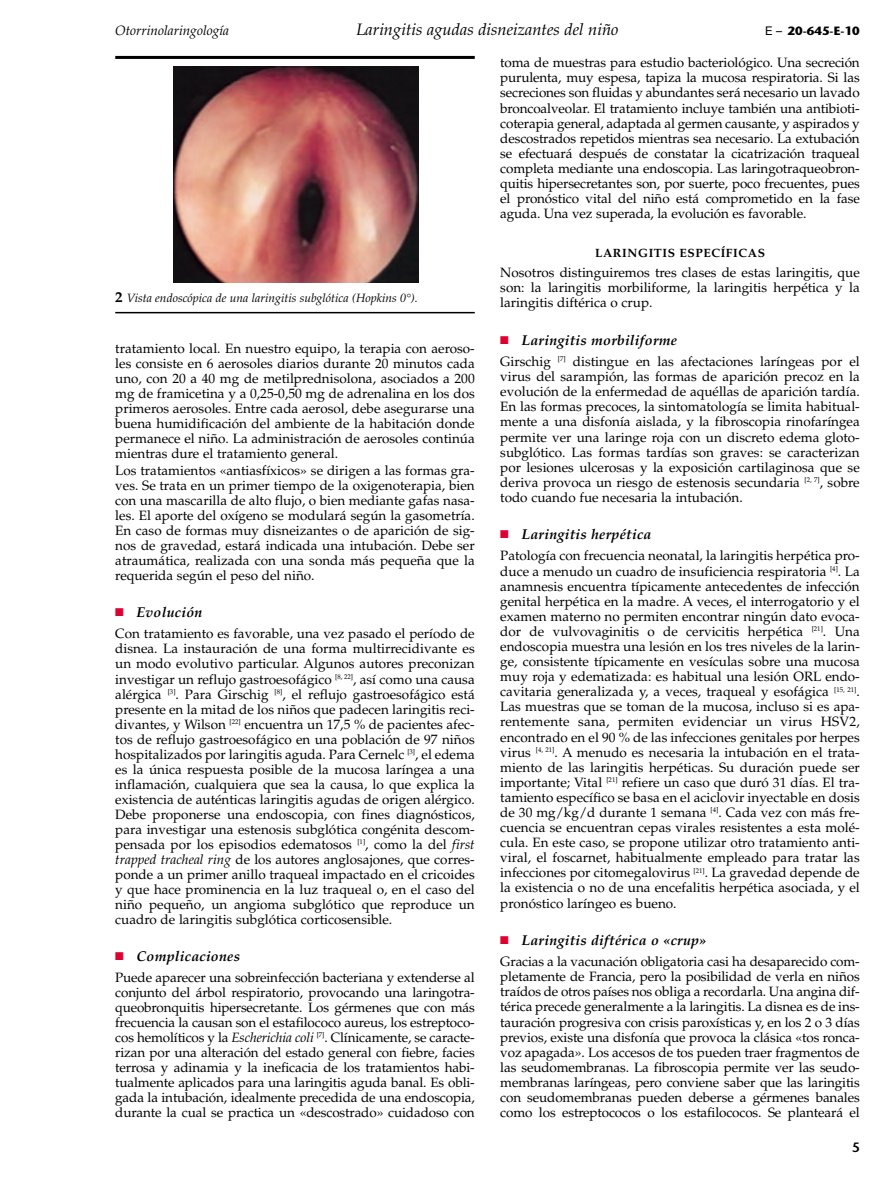
<style>
.page{position:relative;width:893px;height:1178px;background:#fff}
.page>*{position:absolute;margin:0;border:0;box-sizing:border-box;transform-origin:0 0}
.t1{font:italic 16.5px "Palatino";color:#000}
.t2{font:italic 700 14.25px "Palatino";letter-spacing:.015em;color:#000}
.t3{font:13.5px/15.1px "Palatino";color:#000;text-align:justify}
.t4{font:italic 13.5px "Palatino";color:#000}
.t5{font:600 13.5px "Stone Sans";color:#000}
.t6{font:italic 12px "Palatino";color:#000}
.t7{font:700 12px "Palatino";letter-spacing:.05em;color:#000}
.t8{font:700 12px "Stone Sans";color:#000}
.s1{font-family:"Helvetica Neue";font-weight:400}
.s2{font-weight:700;font-style:normal;font-size:15px}
.s3{color:#df0031}
.s4{font-style:italic}
</style>
<div class="page">
<img style="left:173px;top:66px;width:245px;height:217px">
<hr style="left:115px;top:56px;width:360px;height:3px;background:#000">
<hr style="left:115px;top:312px;width:360px;height:1px;background:#000">
<p class="t4" style="left:115px;top:25px;width:115px">Otorrinolaringología</p>
<p class="t1" style="left:356px;top:23px;width:263px">Laringitis agudas disneizantes del niño</p>
<p class="t8" style="left:765px;top:26px;width:96px"><span class="s1">E –</span> 20-645-E-10</p>
<p class="t6" style="left:115px;top:293px;width:304px"><span class="s2">2</span> Vista endoscópica de una laringitis subglótica (Hopkins 0°).</p>
<p class="t3" style="left:115px;top:342px;width:361px">tratamiento local. En nuestro equipo, la terapia con aeroso&shy;les consiste en 6 aerosoles diarios durante 20 minutos cada uno, con 20 a 40 mg de metilprednisolona, asociados a 200 mg de framicetina y a 0,25-0,50 mg de adrenalina en los dos primeros aerosoles. Entre cada aerosol, debe asegurarse una buena humidificación del ambiente de la habitación donde permanece el niño. La administración de aerosoles continúa mientras dure el tratamiento general.</p>
<p class="t3" style="left:115px;top:464px;width:361px">Los tratamientos «antiasfíxicos» se dirigen a las formas gra&shy;ves. Se trata en un primer tiempo de la oxigenoterapia, bien con una mascarilla de alto flujo, o bien mediante gafas nasa&shy;les. El aporte del oxígeno se modulará según la gasometría.<br>En caso de formas muy disneizantes o de aparición de sig&shy;nos de gravedad, estará indicada una intubación. Debe ser atraumática, realizada con una sonda más pequeña que la requerida según el peso del niño.</p>
<p class="t2" style="left:115px;top:606px;width:89px"><span class="s3">■</span> Evolución</p>
<p class="t3" style="left:115px;top:628px;width:361px">Con tratamiento es favorable, una vez pasado el período de disnea. La instauración de una forma multirrecidivante es un modo evolutivo particular. Algunos autores preconizan investigar un reflujo gastroesofágico <sup>[8,</sup> <sup>22]</sup>, así como una causa alérgica <sup>[3]</sup>. Para Girschig <sup>[8]</sup>, el reflujo gastroesofágico está presente en la mitad de los niños que padecen laringitis reci&shy;divantes, y Wilson <sup>[22]</sup> encuentra un 17,5 % de pacientes afec&shy;tos de reflujo gastroesofágico en una población de 97 niños hospitalizados por laringitis aguda. Para Cernelc <sup>[3]</sup>, el edema es la única respuesta posible de la mucosa laríngea a una inflamación, cualquiera que sea la causa, lo que explica la existencia de auténticas laringitis agudas de origen alérgico.<br>Debe proponerse una endoscopia, con fines diagnósticos, para investigar una estenosis subglótica congénita descom&shy;pensada por los episodios edematosos <sup>[1]</sup>, como la del <span class="s4">first trapped tracheal ring</span> de los autores anglosajones, que corres&shy;ponde a un primer anillo traqueal impactado en el cricoides y que hace prominencia en la luz traqueal o, en el caso del niño pequeño, un angioma subglótico que reproduce un cuadro de laringitis subglótica corticosensible.</p>
<p class="t2" style="left:115px;top:950px;width:126px"><span class="s3">■</span> Complicaciones</p>
<p class="t3" style="left:115px;top:971px;width:361px">Puede aparecer una sobreinfección bacteriana y extenderse al conjunto del árbol respiratorio, provocando una laringotra&shy;queobronquitis hipersecretante. Los gérmenes que con más frecuencia la causan son el estafilococo aureus, los estreptoco&shy;cos hemolíticos y la <span class="s4">Escherichia coli</span> <sup>[7]</sup>. Clínicamente, se caracte&shy;rizan por una alteración del estado general con fiebre, facies terrosa y adinamia y la ineficacia de los tratamientos habi&shy;tualmente aplicados para una laringitis aguda banal. Es obli&shy;gada la intubación, idealmente precedida de una endoscopia, durante la cual se practica un «descostrado» cuidadoso con</p>
<p class="t3" style="left:500px;top:57px;width:361px">toma de muestras para estudio bacteriológico. Una secreción purulenta, muy espesa, tapiza la mucosa respiratoria. Si las secreciones son fluidas y abundantes será necesario un lavado broncoalveolar. El tratamiento incluye también una antibioti&shy;coterapia general, adaptada al germen causante, y aspirados y descostrados repetidos mientras sea necesario. La extubación se efectuará después de constatar la cicatrización traqueal completa mediante una endoscopia. Las laringotraqueobron&shy;quitis hipersecretantes son, por suerte, poco frecuentes, pues el pronóstico vital del niño está comprometido en la fase aguda. Una vez superada, la evolución es favorable.</p>
<p class="t7" style="left:595px;top:248px;width:171px">LARINGITIS ESPECÍFICAS</p>
<p class="t3" style="left:500px;top:267px;width:361px">Nosotros distinguiremos tres clases de estas laringitis, que son: la laringitis morbiliforme, la laringitis herpética y la laringitis diftérica o crup.</p>
<p class="t2" style="left:500px;top:334px;width:178px"><span class="s3">■</span> Laringitis morbiliforme</p>
<p class="t3" style="left:500px;top:355px;width:361px">Girschig <sup>[7]</sup> distingue en las afectaciones laríngeas por el virus del sarampión, las formas de aparición precoz en la evolución de la enfermedad de aquéllas de aparición tardía.<br>En las formas precoces, la sintomatología se limita habitual&shy;mente a una disfonía aislada, y la fibroscopia rinofaríngea permite ver una laringe roja con un discreto edema gloto&shy;subglótico. Las formas tardías son graves: se caracterizan por lesiones ulcerosas y la exposición cartilaginosa que se deriva provoca un riesgo de estenosis secundaria <sup>[2,</sup> <sup>7]</sup>, sobre todo cuando fue necesaria la intubación.</p>
<p class="t2" style="left:500px;top:528px;width:153px"><span class="s3">■</span> Laringitis herpética</p>
<p class="t3" style="left:500px;top:550px;width:361px">Patología con frecuencia neonatal, la laringitis herpética pro&shy;duce a menudo un cuadro de insuficiencia respiratoria <sup>[4]</sup>. La anamnesis encuentra típicamente antecedentes de infección genital herpética en la madre. A veces, el interrogatorio y el examen materno no permiten encontrar ningún dato evoca&shy;dor de vulvovaginitis o de cervicitis herpética <sup>[21]</sup>. Una endoscopia muestra una lesión en los tres niveles de la larin&shy;ge, consistente típicamente en vesículas sobre una mucosa muy roja y edematizada: es habitual una lesión ORL endo&shy;cavitaria generalizada y, a veces, traqueal y esofágica <sup>[15,</sup> <sup>21]</sup>.<br>Las muestras que se toman de la mucosa, incluso si es apa&shy;rentemente sana, permiten evidenciar un virus HSV2, encontrado en el 90 % de las infecciones genitales por herpes virus <sup>[4,</sup> <sup>21]</sup>. A menudo es necesaria la intubación en el trata&shy;miento de las laringitis herpéticas. Su duración puede ser importante; Vital <sup>[21]</sup> refiere un caso que duró 31 días. El tra&shy;tamiento específico se basa en el aciclovir inyectable en dosis de 30 mg/kg/d durante 1 semana <sup>[4]</sup>. Cada vez con más fre&shy;cuencia se encuentran cepas virales resistentes a esta molé&shy;cula. En este caso, se propone utilizar otro tratamiento anti&shy;viral, el foscarnet, habitualmente empleado para tratar las infecciones por citomegalovirus <sup>[21]</sup>. La gravedad depende de la existencia o no de una encefalitis herpética asociada, y el pronóstico laríngeo es bueno.</p>
<p class="t2" style="left:500px;top:934px;width:207px"><span class="s3">■</span> Laringitis diftérica o «crup»</p>
<p class="t3" style="left:500px;top:955px;width:361px">Gracias a la vacunación obligatoria casi ha desaparecido com&shy;pletamente de Francia, pero la posibilidad de verla en niños traídos de otros países nos obliga a recordarla. Una angina dif&shy;térica precede generalmente a la laringitis. La disnea es de ins&shy;tauración progresiva con crisis paroxísticas y, en los 2 o 3 días previos, existe una disfonía que provoca la clásica «tos ronca&shy;voz apagada». Los accesos de tos pueden traer fragmentos de las seudomembranas. La fibroscopia permite ver las seudo&shy;membranas laríngeas, pero conviene saber que las laringitis con seudomembranas pueden deberse a gérmenes banales como los estreptococos o los estafilococos. Se planteará el</p>
<p class="t5" style="left:852px;top:1142px;width:9px">5</p>
</div>
